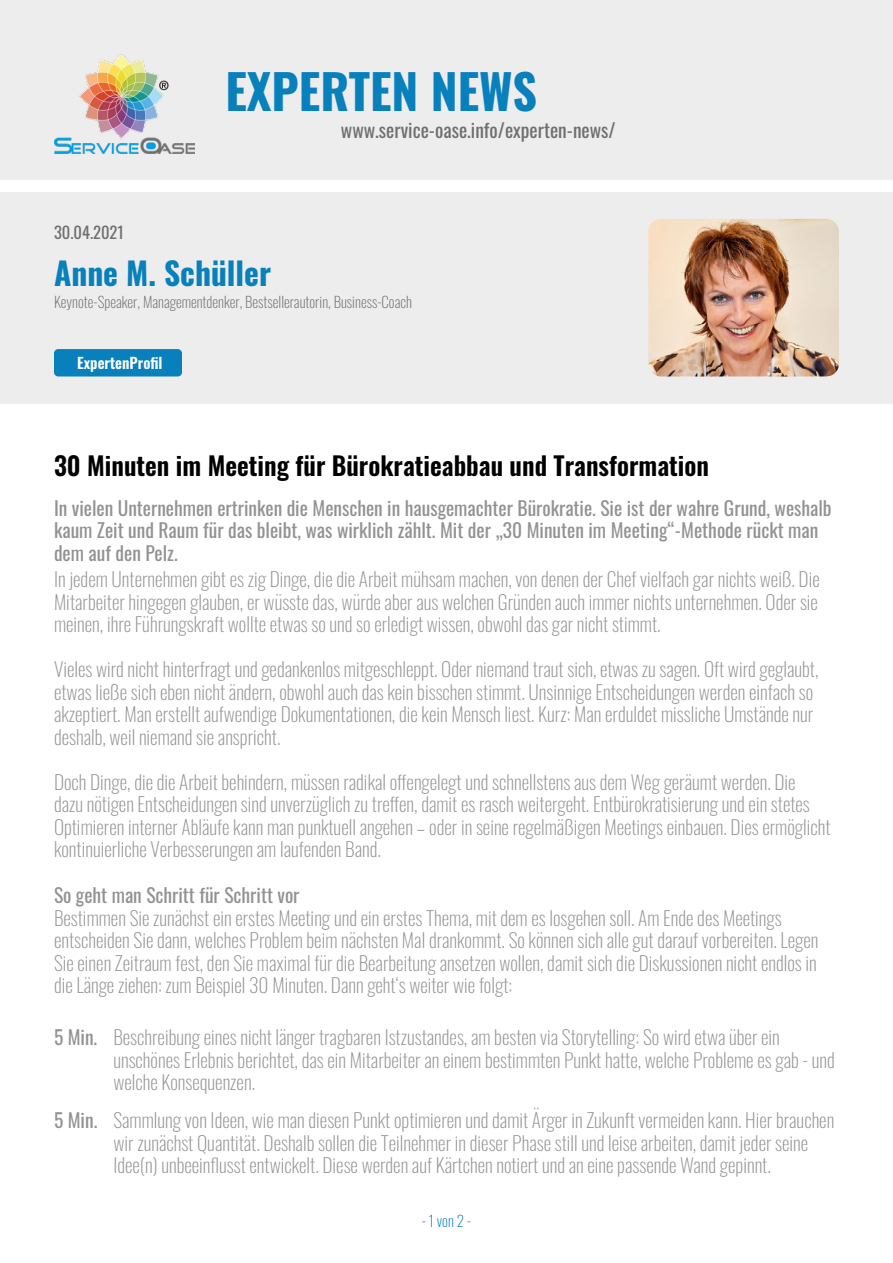
<style>
.page{position:relative;width:893px;height:1263px;background:#fff}
.page>*{position:absolute;margin:0;border:0;box-sizing:border-box;transform-origin:0 0}
.t1{font:700 48px "Oswald";color:#0880bc}
.t2{font:700 31.5px "Oswald";color:#0880bc}
.t3{font:600 25.5px "Oswald";color:#000}
.t4{font:200 19.5px/22.5px "Oswald";color:#929292}
.t5{font:19.5px/22.5px "Oswald";color:#929292}
.t6{font:19.5px "Oswald";color:#706f6f}
.t7{font:16.5px "Oswald";color:#706f6f}
.t8{font:200 15px "Oswald";color:#706f6f}
.t9{font:600 15px "Oswald";color:#fff}
.t10{font:200 15px "Oswald";color:#0880bc}
</style>
<div class="page">
<div style="left:0;top:0;width:893px;height:404px;background:#ededed"></div>
<div style="left:0;top:180px;width:893px;height:12px;background:#fff"></div>
<img style="left:54px;top:54px;width:140px;height:99px">
<div style="left:54px;top:349px;width:128px;height:27px;background:#0880bc;border-radius:4px"></div>
<img style="left:648px;top:219px;width:191px;height:157px">
<p class="t7" style="left:54px;top:217px;width:71px">30.04.2021</p>
<h1 class="t1" style="left:225px;top:67px;width:313px">EXPERTEN NEWS</h1>
<p class="t6" style="left:341px;top:113px;width:276px">www.service-oase.info/experten-news/</p>
<h2 class="t2" style="left:54px;top:257px;width:219px">Anne M. Schüller</h2>
<p class="t8" style="left:54px;top:289px;width:359px">Keynote-Speaker, Managementdenker, Bestsellerautorin, Business-Coach</p>
<p class="t9" style="left:77px;top:355px;width:87px">ExpertenProfil</p>
<h3 class="t3" style="left:54px;top:452px;width:657px">30 Minuten im Meeting für Bürokratieabbau und Transformation</h3>
<p class="t5" style="left:54px;top:495px;width:779px">In vielen Unternehmen ertrinken die Menschen in hausgemachter Bürokratie. Sie ist der wahre Grund, weshalb kaum Zeit und Raum für das bleibt, was wirklich zählt. Mit der „30 Minuten im Meeting“-Methode rückt man dem auf den Pelz.</p>
<p class="t4" style="left:54px;top:566px;width:767px;text-align:justify">In jedem Unternehmen gibt es zig Dinge, die die Arbeit mühsam machen, von denen der Chef vielfach gar nichts weiß. Die Mitarbeiter hingegen glauben, er wüsste das, würde aber aus welchen Gründen auch immer nichts unternehmen. Oder sie meinen, ihre Führungskraft wollte etwas so und so erledigt wissen, obwohl das gar nicht stimmt.</p>
<p class="t4" style="left:54px;top:656px;width:766px">Vieles wird nicht hinterfragt und gedankenlos mitgeschleppt. Oder niemand traut sich, etwas zu sagen. Oft wird geglaubt, etwas ließe sich eben nicht ändern, obwohl auch das kein bisschen stimmt. Unsinnige Entscheidungen werden einfach so akzeptiert. Man erstellt aufwendige Dokumentationen, die kein Mensch liest. Kurz: Man erduldet missliche Umstände nur deshalb, weil niemand sie anspricht.</p>
<p class="t4" style="left:54px;top:768px;width:778px">Doch Dinge, die die Arbeit behindern, müssen radikal offengelegt und schnellstens aus dem Weg geräumt werden. Die<br>dazu nötigen Entscheidungen sind unverzüglich zu treffen, damit es rasch weitergeht. Entbürokratisierung und ein stetes Optimieren interner Abläufe kann man punktuell angehen – oder in seine regelmäßigen Meetings einbauen. Dies ermöglicht kontinuierliche Verbesserungen am laufenden Band.</p>
<p class="t5" style="left:54px;top:882px;width:247px">So geht man Schritt für Schritt vor</p>
<p class="t4" style="left:54px;top:904px;width:766px">Bestimmen Sie zunächst ein erstes Meeting und ein erstes Thema, mit dem es losgehen soll. Am Ende des Meetings entscheiden Sie dann, welches Problem beim nächsten Mal drankommt. So können sich alle gut darauf vorbereiten. Legen Sie einen Zeitraum fest, den Sie maximal für die Bearbeitung ansetzen wollen, damit sich die Diskussionen nicht endlos in die Länge ziehen: zum Beispiel 30 Minuten. Dann geht‘s weiter wie folgt:</p>
<p class="t4" style="left:113px;top:1024px;width:723px">Beschreibung eines nicht länger tragbaren Istzustandes, am besten via Storytelling: So wird etwa über ein unschönes Erlebnis berichtet, das ein Mitarbeiter an einem bestimmten Punkt hatte, welche Probleme es gab - und welche Konsequenzen.</p>
<p class="t5" style="left:54px;top:1024px;width:45px">5 Min.</p>
<p class="t5" style="left:54px;top:1107px;width:45px">5 Min.</p>
<p class="t4" style="left:113px;top:1106px;width:722px">Sammlung von Ideen, wie man diesen Punkt optimieren und damit Ärger in Zukunft vermeiden kann. Hier brauchen wir zunächst Quantität. Deshalb sollen die Teilnehmer in dieser Phase still und leise arbeiten, damit jeder seine<br>Idee(n) unbeeinflusst entwickelt. Diese werden auf Kärtchen notiert und an eine passende Wand gepinnt.</p>
<p class="t10" style="left:422px;top:1207px;width:51px">- 1 von 2 -</p>
</div>
